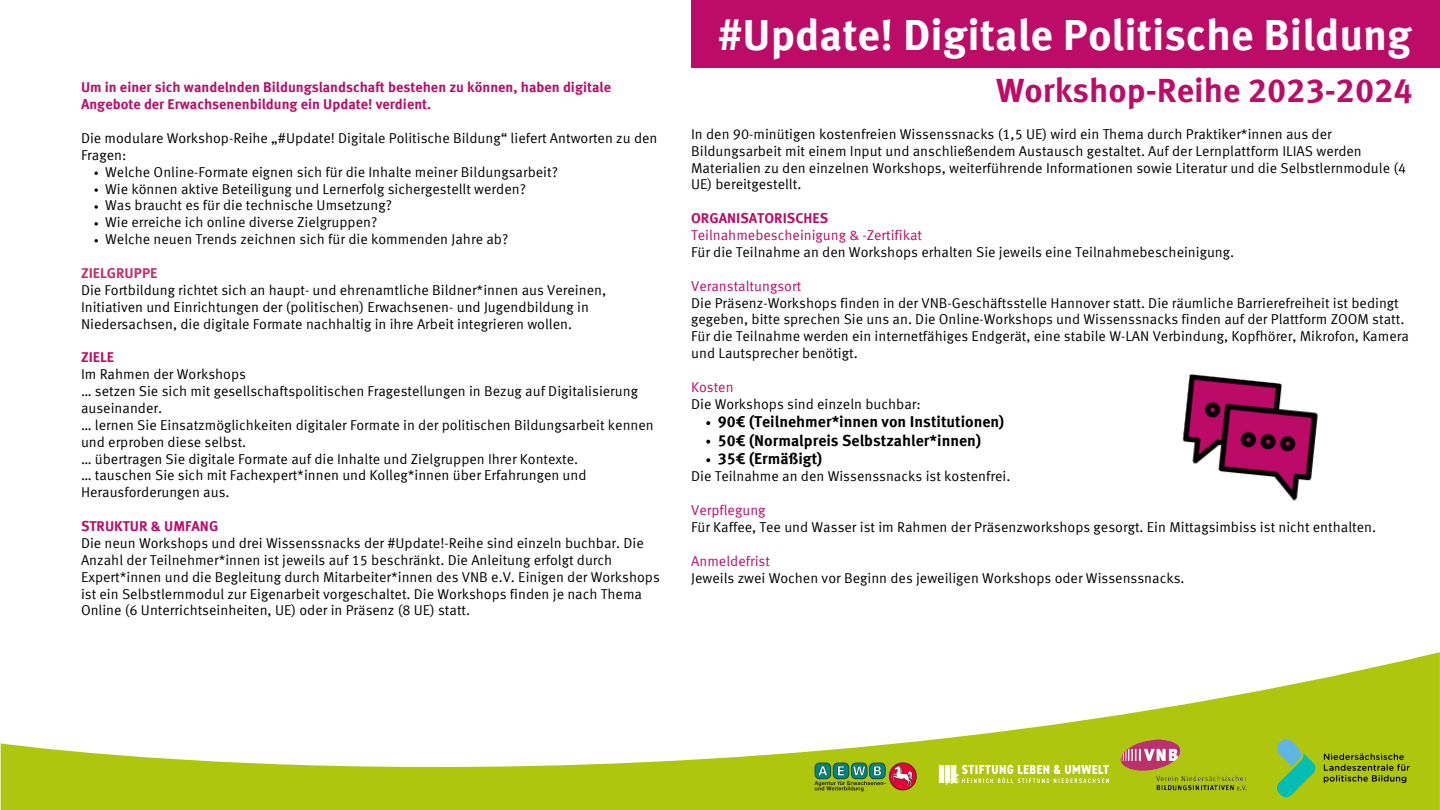
<style>
.page{position:relative;width:1440px;height:810px;background:#fff}
.page>*{position:absolute;margin:0;border:0;box-sizing:border-box;transform-origin:0 0}
.t1{font:700 43.58px "Meta Offc";color:#fff}
.t2{font:700 33.67px "Meta Offc";color:#bd0b68}
.t3{font:700 15.75px "Meta Offc";color:#000}
.t4{font:14.25px/16.9px "Meta Offc Norm";color:#000}
.t5{font:700 14.25px/16.9px "Meta Offc";color:#bd0b68}
.t6{font:14.25px "Meta Offc Norm";color:#bd0b68}
.t7{font:700 14.25px "Meta Offc";color:#bf2f6c}
</style>
<div class="page">
<div style="left:691px;top:0;width:749px;height:67px;background:#bd0b68"></div>
<svg style="left:706px;top:421px;width:4px;height:4px"></svg>
<svg style="left:706px;top:440px;width:4px;height:4px"></svg>
<svg style="left:706px;top:458px;width:4px;height:4px"></svg>
<svg style="left:1px;top:652px;width:1439px;height:158px"></svg>
<svg style="left:1277px;top:739px;width:38px;height:58px;background:#63bf6f"></svg>
<svg style="left:1324px;top:753px;width:86px;height:30px;background:#889a0b"></svg>
<img style="left:1118px;top:738px;width:129px;height:52px">
<img style="left:815px;top:762px;width:102px;height:30px">
<img style="left:1182px;top:374px;width:136px;height:127px">
<svg style="left:94px;top:172px;width:4px;height:3px"></svg>
<svg style="left:94px;top:188px;width:4px;height:4px"></svg>
<svg style="left:94px;top:205px;width:4px;height:4px"></svg>
<svg style="left:94px;top:222px;width:4px;height:4px"></svg>
<svg style="left:94px;top:239px;width:4px;height:3px"></svg>
<img style="left:931px;top:757px;width:187px;height:35px">
<p class="t5" style="left:81px;top:80px;width:532px">Um in einer sich wandelnden Bildungslandschaft bestehen zu können, haben digitale<br>Angebote der Erwachsenenbildung ein Update! verdient.</p>
<p class="t4" style="left:81px;top:131px;width:578px">Die modulare Workshop-Reihe „#Update! Digitale Politische Bildung“ liefert Antworten zu den<br>Fragen:</p>
<p class="t4" style="left:105px;top:165px;width:454px">Welche Online-Formate eignen sich für die Inhalte meiner Bildungsarbeit?</p>
<p class="t4" style="left:105px;top:181px;width:422px">Wie können aktive Beteiligung und Lernerfolg sichergestellt werden?</p>
<p class="t4" style="left:105px;top:198px;width:288px">Was braucht es für die technische Umsetzung?</p>
<p class="t4" style="left:105px;top:215px;width:274px">Wie erreiche ich online diverse Zielgruppen?</p>
<p class="t4" style="left:105px;top:232px;width:405px">Welche neuen Trends zeichnen sich für die kommenden Jahre ab?</p>
<p class="t7" style="left:81px;top:267px;width:78px">ZIELGRUPPE</p>
<p class="t4" style="left:81px;top:283px;width:527px">Die Fortbildung richtet sich an haupt- und ehrenamtliche Bildner*innen aus Vereinen,<br>Initiativen und Einrichtungen der (politischen) Erwachsenen- und Jugendbildung in<br>Niedersachsen, die digitale Formate nachhaltig in ihre Arbeit integrieren wollen.</p>
<p class="t5" style="left:81px;top:350px;width:35px">ZIELE</p>
<p class="t4" style="left:81px;top:367px;width:167px">Im Rahmen der Workshops</p>
<p class="t4" style="left:81px;top:384px;width:559px">… setzen Sie sich mit gesellschaftspolitischen Fragestellungen in Bezug auf Digitalisierung auseinander.</p>
<p class="t4" style="left:81px;top:418px;width:574px">… lernen Sie Einsatzmöglichkeiten digitaler Formate in der politischen Bildungsarbeit kennen und erproben diese selbst.</p>
<p class="t4" style="left:81px;top:451px;width:499px">… übertragen Sie digitale Formate auf die Inhalte und Zielgruppen Ihrer Kontexte.</p>
<p class="t4" style="left:81px;top:468px;width:507px">… tauschen Sie sich mit Fachexpert*innen und Kolleg*innen über Erfahrungen und<br>Herausforderungen aus.</p>
<p class="t5" style="left:81px;top:519px;width:139px">STRUKTUR &amp; UMFANG</p>
<p class="t4" style="left:81px;top:536px;width:580px">Die neun Workshops und drei Wissenssnacks der #Update!-Reihe sind einzeln buchbar. Die Anzahl der Teilnehmer*innen ist jeweils auf 15 beschränkt. Die Anleitung erfolgt durch Expert*innen und die Begleitung durch Mitarbeiter*innen des VNB e.V. Einigen der Workshops ist ein Selbstlernmodul zur Eigenarbeit vorgeschaltet. Die Workshops finden je nach Thema Online (6 Unterrichtseinheiten, UE) oder in Präsenz (8 UE) statt.</p>
<p class="t1" style="left:718px;top:17px;width:696px">#Update! Digitale Politische Bildung</p>
<p class="t2" style="left:996px;top:76px;width:418px">Workshop-Reihe 2023-2024</p>
<p class="t4" style="left:691px;top:127px;width:716px">In den 90-minütigen kostenfreien Wissenssnacks (1,5 UE) wird ein Thema durch Praktiker*innen aus der Bildungsarbeit mit einem Input und anschließendem Austausch gestaltet. Auf der Lernplattform ILIAS werden Materialien zu den einzelnen Workshops, weiterführende Informationen sowie Literatur und die Selbstlernmodule (4<br>UE) bereitgestellt.</p>
<p class="t5" style="left:691px;top:211px;width:139px">ORGANISATORISCHES</p>
<p class="t6" style="left:691px;top:229px;width:233px">Teilnahmebescheinigung &amp; -Zertifikat</p>
<p class="t4" style="left:691px;top:245px;width:545px">Für die Teilnahme an den Workshops erhalten Sie jeweils eine Teilnahmebescheinigung.</p>
<p class="t6" style="left:691px;top:280px;width:112px">Veranstaltungsort</p>
<p class="t4" style="left:691px;top:295px;width:719px">Die Präsenz-Workshops finden in der VNB-Geschäftsstelle Hannover statt. Die räumliche Barrierefreiheit ist bedingt gegeben, bitte sprechen Sie uns an. Die Online-Workshops und Wissenssnacks finden auf der Plattform ZOOM statt.<br>Für die Teilnahme werden ein internetfähiges Endgerät, eine stabile W-LAN Verbindung, Kopfhörer, Mikrofon, Kamera und Lautsprecher benötigt.</p>
<p class="t6" style="left:691px;top:381px;width:44px">Kosten</p>
<p class="t4" style="left:691px;top:397px;width:231px">Die Workshops sind einzeln buchbar:</p>
<p class="t3" style="left:718px;top:415px;width:288px">90€ (Teilnehmer*innen von Institutionen)</p>
<p class="t3" style="left:718px;top:434px;width:265px">50€ (Normalpreis Selbstzahler*innen)</p>
<p class="t3" style="left:718px;top:453px;width:106px">35€ (Ermäßigt)</p>
<p class="t4" style="left:691px;top:469px;width:321px">Die Teilnahme an den Wissenssnacks ist kostenfrei.</p>
<p class="t6" style="left:691px;top:504px;width:76px">Verpflegung</p>
<p class="t4" style="left:691px;top:520px;width:687px">Für Kaffee, Tee und Wasser ist im Rahmen der Präsenzworkshops gesorgt. Ein Mittagsimbiss ist nicht enthalten.</p>
<p class="t6" style="left:691px;top:555px;width:80px">Anmeldefrist</p>
<p class="t4" style="left:691px;top:571px;width:495px">Jeweils zwei Wochen vor Beginn des jeweiligen Workshops oder Wissenssnacks.</p>
</div>
